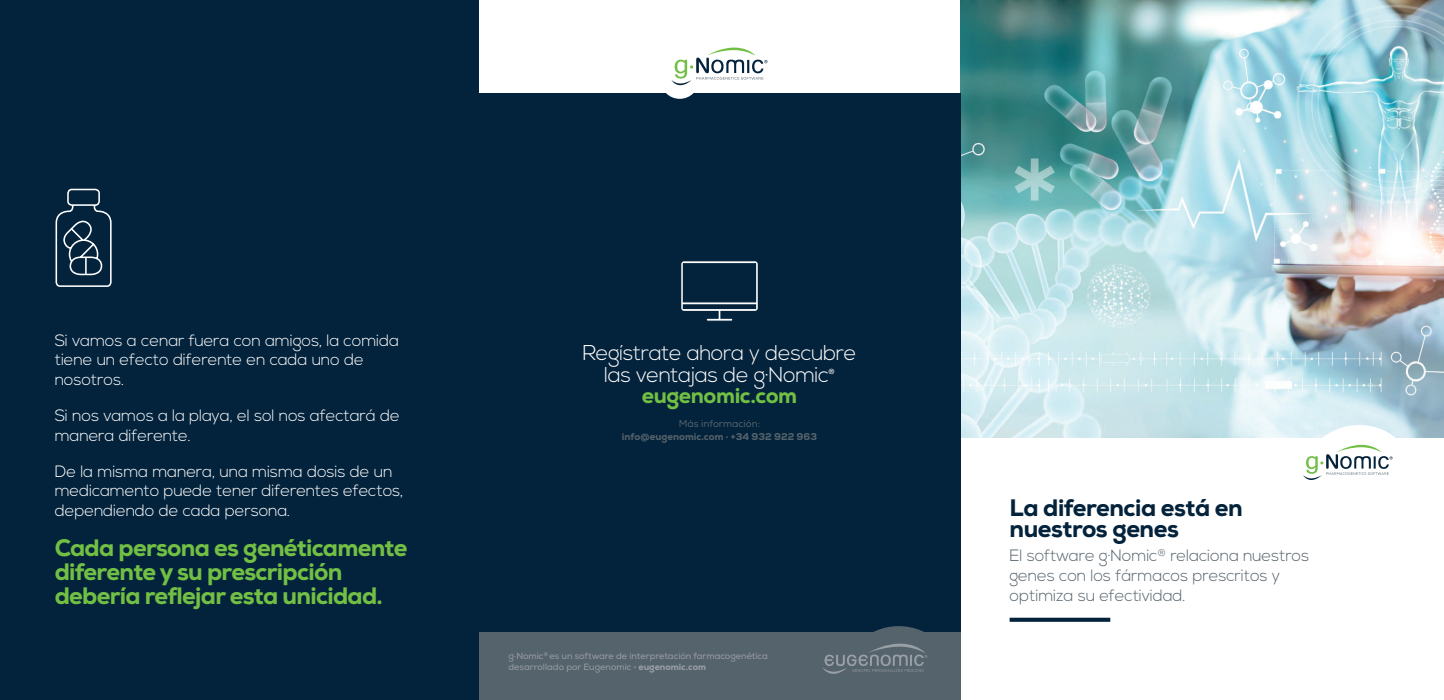
<style>
.page{position:relative;width:1444px;height:700px;background:#fff}
.page>*{position:absolute;margin:0;border:0;box-sizing:border-box;transform-origin:0 0}
.t1{font:800 23.8px/23.8px "Nexa";letter-spacing:-.03em;color:#71bf44}
.t2{font:800 23.8px/21.3px "Nexa";letter-spacing:-.02em;color:#03223b}
.t3{font:300 21.44px/21.4px "Nexa";letter-spacing:-.02em;color:#fff;text-align:center}
.t4{font:800 21.44px "Nexa";letter-spacing:-.02em;color:#71bf44}
.t5{font:300 16.36px/19.7px "Nexa";letter-spacing:-.01em;color:#fff}
.t6{font:300 16.36px/19.7px "Nexa";letter-spacing:-.01em;color:#55636c}
.t7{font:800 9.8px "Nexa";color:#55636c}
.t8{font:9.8px "Nexa";color:#55636c}
.t9{font:9.01px/10.7px "Nexa";color:#9a9fa6}
.t10{font:7.35px "Nexa";color:#fff}
.s1{font-weight:800}
</style>
<div class="page">
<div style="left:0;top:0;width:479px;height:699px;background:#03223b"></div>
<svg style="left:55px;top:188px;width:57px;height:99px"></svg>
<img style="left:960px;top:0;width:484px;height:437px">
<div style="left:1300px;top:425px;width:117px;height:117px;background:#fff;border-radius:50%"></div>
<svg style="left:1009px;top:617px;width:101px;height:4px"></svg>
<svg style="left:1303px;top:445px;width:89px;height:35px"></svg>
<div style="left:479px;top:93px;width:481px;height:541px;background:#03223b"></div>
<div style="left:479px;top:632px;width:481px;height:67px;background:#55636c"></div>
<svg style="left:822px;top:626px;width:106px;height:48px"></svg>
<div style="left:660px;top:60px;width:39px;height:39px;background:#fff;border-radius:50%"></div>
<svg style="left:681px;top:261px;width:77px;height:60px"></svg>
<svg style="left:671px;top:48px;width:96px;height:37px"></svg>
<p class="t5" style="left:55px;top:331px;width:346px">Si vamos a cenar fuera con amigos, la comida tiene un efecto diferente en cada uno de nosotros.</p>
<p class="t5" style="left:55px;top:406px;width:347px">Si nos vamos a la playa, el sol nos afectará de manera diferente.</p>
<p class="t5" style="left:55px;top:462px;width:350px">De la misma manera, una misma dosis de un medicamento puede tener diferentes efectos, dependiendo de cada persona.</p>
<h1 class="t1" style="left:55px;top:536px;width:354px">Cada persona es genéticamente diferente y su prescripción debería reflejar esta unicidad.</h1>
<h2 class="t3" style="left:582px;top:343px;width:276px">Regístrate ahora y descubre las ventajas de g·Nomic</h2>
<p class="t10" style="left:828px;top:367px;width:8px">®</p>
<h2 class="t4" style="left:642px;top:382px;width:157px">eugenomic.com</h2>
<p class="t8" style="left:679px;top:417px;width:83px">Más información:</p>
<p class="t7" style="left:622px;top:430px;width:197px">info@eugenomic.com · +34 932 922 963</p>
<p class="t9" style="left:508px;top:650px;width:261px">g·Nomic<sup>®</sup> es un software de interpretación farmacogenética desarrollado por Eugenomic <span class="s1">· eugenomic.com</span></p>
<h1 class="t2" style="left:1009px;top:496px;width:235px">La diferencia está en nuestros genes</h1>
<p class="t6" style="left:1009px;top:546px;width:301px">El software g·Nomic<sup>®</sup> relaciona nuestros genes con los fármacos prescritos y optimiza su efectividad.</p>
</div>
